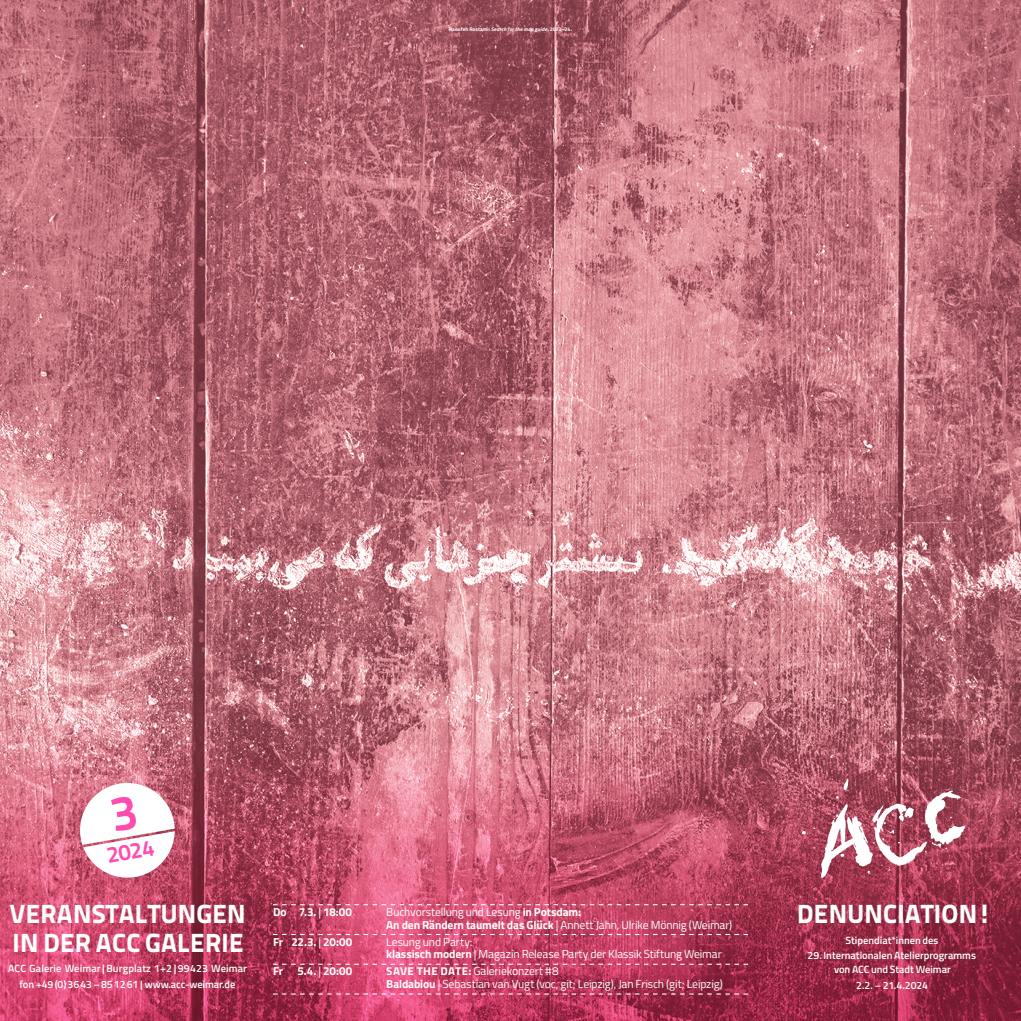
<style>
.page{position:relative;width:1021px;height:1021px;background:#fff}
.page>*{position:absolute;margin:0;border:0;box-sizing:border-box;transform-origin:0 0}
.t1{font:800 26.25px "Titillium Text 22 L";letter-spacing:.01em;color:#fff}
.t2{font:700 22.5px "Titillium Text 22 L";color:#ff4caf}
.t3{font:11.62px/12.8px "Titillium";letter-spacing:-.01em;color:#fff}
.t4{font:700 11.62px "Titillium";letter-spacing:-.02em;color:#fff}
.t5{font:600 10.5px/16.1px "Titillium";color:#fff;text-align:center}
.t6{font:700 5.25px "Titillium";letter-spacing:.01em;color:#fff}
.s1{font-style:italic}
.s2{font-weight:400}
.s3{font-weight:700}
.s4{font-weight:700;font-size:11.25px}
</style>
<div class="page">
<img style="left:0;top:0;width:1020px;height:654px">
<svg style="left:0;top:654px;width:1020px;height:366px;background:#bd576e"></svg>
<svg style="left:802px;top:778px;width:163px;height:100px"></svg>
<svg style="left:273px;top:904px;width:475px;height:1px"></svg>
<svg style="left:273px;top:933px;width:475px;height:2px"></svg>
<svg style="left:273px;top:963px;width:475px;height:1px"></svg>
<svg style="left:273px;top:993px;width:475px;height:1px"></svg>
<svg style="left:80px;top:783px;width:95px;height:94px"></svg>
<p class="t6" style="left:449px;top:25px;width:125px">Raoofeh Rostami: <span class="s1">Search for the map guide,</span> 2023–24.</p>
<h2 class="t2" style="left:104px;top:838px;width:49px;rotate:-10deg">2024</h2>
<h1 class="t1" style="left:9px;top:893px;width:238px">VERANSTALTUNGEN</h1>
<h1 class="t1" style="left:797px;top:893px;width:195px">DENUNCIATION!</h1>
<p class="t5" style="left:845px;top:932px;width:94px">Stipendiat*innen des</p>
<p class="t5" style="left:807px;top:947px;width:170px;line-height:14.2px">29. Internationalen Atelierprogramms von ACC und Stadt Weimar</p>
<p class="t5" style="left:856px;top:977px;width:73px">2.2. – 21.4.2024</p>
<p class="t4" style="left:273px;top:903px;width:81px">Do 7.3. <span class="s2">|</span> 18:00</p>
<p class="t3" style="left:386px;top:904px;width:347px">Buchvorstellung und Lesung <span class="s3">in Potsdam:<br>An den Rändern taumelt das Glück</span> | Annett Jahn, Ulrike Mönnig (Weimar)</p>
<p class="t4" style="left:273px;top:932px;width:81px">Fr 22.3. <span class="s2">|</span> 20:00</p>
<p class="t3" style="left:386px;top:934px;width:337px">Lesung und Party:<br><span class="s3">klassisch modern</span> | Magazin Release Party der Klassik Stiftung Weimar</p>
<p class="t4" style="left:273px;top:962px;width:81px">Fr 5.4. <span class="s2">|</span> 20:00</p>
<p class="t3" style="left:386px;top:964px;width:338px"><span class="s4">SAVE THE DATE</span><span class="s3">:</span> Galeriekonzert #8<br><span class="s3">Baldabiou</span> | Sebastian van Vugt (voc, git; Leipzig), Jan Frisch (git; Leipzig)</p>
<h1 class="t1" style="left:13px;top:921px;width:232px">IN DER ACC GALERIE</h1>
<p class="t5" style="left:8px;top:959px;width:240px">ACC Galerie Weimar|Burgplatz 1+2 | 99423 Weimar fon +49(0)3643–851261 | www.acc-weimar.de</p>
</div>
